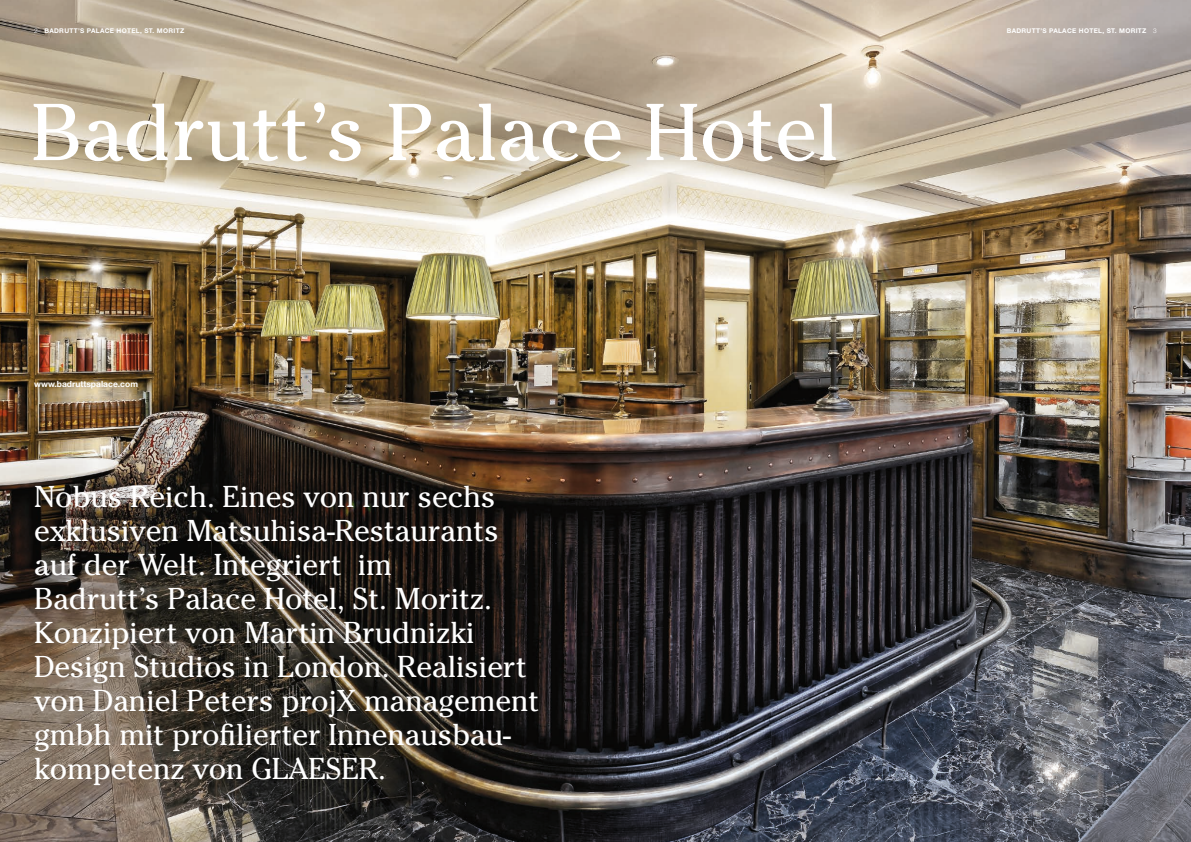
<style>
.page{position:relative;width:1191px;height:842px;background:#fff}
.page>*{position:absolute;margin:0;border:0;box-sizing:border-box;transform-origin:0 0}
.t1{font:80px "Cheltenham Std";color:#fff}
.t2{font:30px/34px "Cheltenham Std";color:#fff}
.t3{font:700 8.5px "Helvetica Neue";color:#fff}
.t4{font:700 6.5px "Helvetica Neue";letter-spacing:.05em;color:#fff}
.s1{font-family:"Helvetica Neue LT Std";font-weight:300}
</style>
<div class="page">
<img style="left:0;top:0;width:1191px;height:842px">
<p class="t4" style="left:34px;top:27px;width:151px"><span class="s1">2</span> BADRUTT’S PALACE HOTEL, ST. MORITZ</p>
<p class="t4" style="left:1006px;top:27px;width:151px">BADRUTT’S PALACE HOTEL, ST. MORITZ <span class="s1">3</span></p>
<h1 class="t1" style="left:31px;top:86px;width:809px">Badrutt’s Palace Hotel</h1>
<p class="t3" style="left:34px;top:379px;width:105px">www.badruttspalace.com</p>
<p class="t2" style="left:34px;top:480px;width:507px">Nobus Reich. Eines von nur sechs exklusiven Matsuhisa-Restaurants auf der Welt. Integriert im<br>Badrutt’s Palace Hotel, St. Moritz.<br>Konzipiert von Martin Brudnizki Design Studios in London. Realisiert von Daniel Peters projX management gmbh mit profilierter Innenausbau&shy;kompetenz von GLAESER.</p>
</div>
